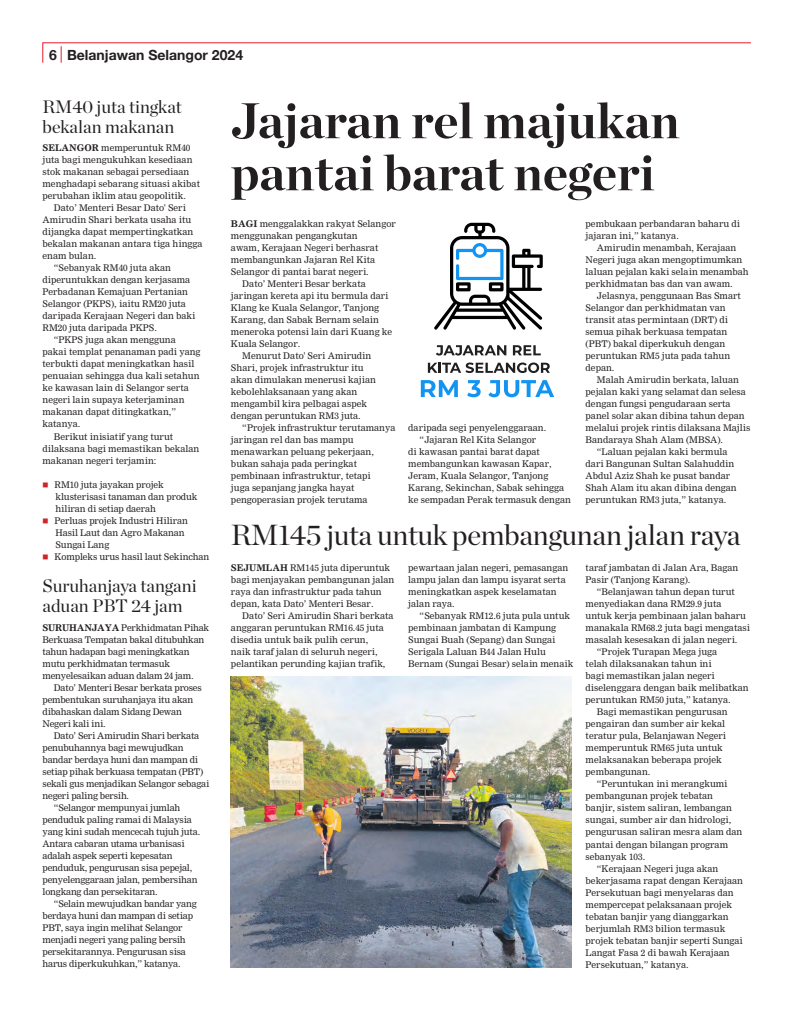
<style>
.page{position:relative;width:794px;height:1010px;background:#fff}
.page>*{position:absolute;margin:0;border:0;box-sizing:border-box;transform-origin:0 0}
.Headline_new{font:700 50px/52px "Chronicle Display";color:#231f20}
._2nd_lead_new{font:29px "Chronicle Display";letter-spacing:-.01em;color:#231f20}
.Ringkas_headline_new{font:18px/20px "Chronicle Display";color:#231f20}
.t1{font:700 14px "Helvetica Neue";color:#231f20}
.Body{font:9px/12px "Nimrod";color:#231f20}
.Body-2{font:9px/12px "Nimrod";letter-spacing:-.02em;color:#231f20}
.s1{font-weight:700}
.s2{font-family:"Liberation Serif";font-size:10px;color:#d1232a}
</style>
<div class="page">
<svg style="left:42px;top:42px;width:709px;height:21px"></svg>
<svg style="left:436px;top:345px;width:70px;height:10px"></svg>
<svg style="left:513px;top:345px;width:28px;height:10px"></svg>
<svg style="left:428px;top:362px;width:122px;height:11px"></svg>
<svg style="left:421px;top:380px;width:37px;height:17px"></svg>
<svg style="left:467px;top:380px;width:13px;height:17px"></svg>
<svg style="left:488px;top:380px;width:66px;height:17px"></svg>
<svg style="left:434px;top:223px;width:109px;height:106px"></svg>
<img style="left:231px;top:676px;width:340px;height:291px">
<p class="t1" style="left:49px;top:44px;width:196px">6 Belanjawan Selangor 2024</p>
<p class="Ringkas_headline_new" style="left:43px;top:95px;width:141px">RM40 juta tingkat bekalan makanan</p>
<p class="Body" style="left:43px;top:142px;width:159px"><span class="s1">SELANGOR</span> memperuntuk RM40 juta bagi mengukuhkan kesediaan stok makanan sebagai persediaan menghadapi sebarang situasi akibat perubahan iklim atau geopolitik.</p>
<p class="Body" style="left:43px;top:202px;width:161px;text-indent:11px">Dato’ Menteri Besar Dato' Seri<br>Amirudin Shari berkata usaha itu dijangka dapat mempertingkatkan bekalan makanan antara tiga hingga enam bulan.</p>
<p class="Body" style="left:43px;top:262px;width:154px;text-indent:11px">“Sebanyak RM40 juta akan diperuntukkan dengan kerjasama<br>Perbadanan Kemajuan Pertanian<br>Selangor (PKPS), iaitu RM20 juta daripada Kerajaan Negeri dan baki<br>RM20 juta daripada PKPS.</p>
<p class="Body" style="left:43px;top:334px;width:160px;text-indent:11px">“PKPS juga akan mengguna pakai templat penanaman padi yang terbukti dapat meningkatkan hasil penuaian sehingga dua kali setahun ke kawasan lain di Selangor serta negeri lain supaya keterjaminan makanan dapat ditingkatkan,” katanya.</p>
<p class="Body" style="left:43px;top:430px;width:158px;text-indent:11px">Berikut inisiatif yang turut dilaksana bagi memastikan bekalan makanan negeri terjamin:</p>
<p class="Body" style="left:56px;top:478px;width:144px;text-indent:-13px"><span class="s2">■</span> RM10 juta jayakan projek klusterisasi tanaman dan produk hiliran di setiap daerah</p>
<p class="Body" style="left:56px;top:514px;width:134px;text-indent:-13px"><span class="s2">■</span> Perluas projek Industri Hiliran<br>Hasil Laut dan Agro Makanan<br>Sungai Lang</p>
<p class="Body" style="left:43px;top:550px;width:168px"><span class="s2">■</span> Kompleks urus hasil laut Sekinchan</p>
<p class="Ringkas_headline_new" style="left:43px;top:574px;width:156px">Suruhanjaya tangani</p>
<p class="Ringkas_headline_new" style="left:43px;top:594px;width:141px">aduan PBT 24 jam</p>
<p class="Body-2" style="left:43px;top:621px;width:168px"><span class="s1">SURUHANJAYA</span> Perkhidmatan Pihak Berkuasa Tempatan bakal ditubuhkan tahun hadapan bagi meningkatkan mutu perkhidmatan termasuk menyelesaikan aduan dalam 24 jam.</p>
<p class="Body-2" style="left:43px;top:681px;width:161px;text-indent:11px">Dato’ Menteri Besar berkata proses pembentukan suruhanjaya itu akan dibahaskan dalam Sidang Dewan<br>Negeri kali ini.</p>
<p class="Body-2" style="left:43px;top:729px;width:168px;text-indent:11px">Dato’ Seri Amirudin Shari berkata penubuhannya bagi mewujudkan bandar berdaya huni dan mampan di setiap pihak berkuasa tempatan (PBT) sekali gus menjadikan Selangor sebagai negeri paling bersih.</p>
<p class="Body-2" style="left:43px;top:801px;width:159px;text-indent:11px">“Selangor mempunyai jumlah penduduk paling ramai di Malaysia yang kini sudah mencecah tujuh juta.<br>Antara cabaran utama urbanisasi adalah aspek seperti kepesatan penduduk, pengurusan sisa pepejal, penyelenggaraan jalan, pembersihan longkang dan persekitaran.</p>
<p class="Body-2" style="left:43px;top:897px;width:156px;text-indent:11px">“Selain mewujudkan bandar yang berdaya huni dan mampan di setiap PBT, saya ingin melihat Selangor menjadi negeri yang paling bersih persekitarannya. Pengurusan sisa harus diperkukuhkan,” katanya.</p>
<p class="Headline_new" style="left:231px;top:91px;width:450px">Jajaran rel majukan pantai barat negeri</p>
<p class="Body" style="left:231px;top:218px;width:166px"><span class="s1">BAGI</span> menggalakkan rakyat Selangor menggunakan pengangkutan<br>awam, Kerajaan Negeri berhasrat membangunkan Jajaran Rel Kita<br>Selangor di pantai barat negeri.</p>
<p class="Body" style="left:231px;top:278px;width:163px;text-indent:11px">Dato’ Menteri Besar berkata jaringan kereta api itu bermula dari<br>Klang ke Kuala Selangor, Tanjong<br>Karang, dan Sabak Bernam selain meneroka potensi lain dari Kuang ke<br>Kuala Selangor.</p>
<p class="Body" style="left:231px;top:350px;width:146px;text-indent:11px">Menurut Dato' Seri Amirudin<br>Shari, projek infrastruktur itu akan dimulakan menerusi kajian kebolehlaksanaan yang akan mengambil kira pelbagai aspek dengan peruntukan RM3 juta.</p>
<p class="Body" style="left:231px;top:422px;width:166px;text-indent:11px">“Projek infrastruktur terutamanya jaringan rel dan bas mampu menawarkan peluang pekerjaan, bukan sahaja pada peringkat pembinaan infrastruktur, tetapi<br>juga sepanjang jangka hayat pengoperasian projek terutama</p>
<p class="Body" style="left:408px;top:421px;width:139px">daripada segi penyelenggaraan.</p>
<p class="Body" style="left:408px;top:433px;width:164px;text-indent:11px">“Jajaran Rel Kita Selangor<br>di kawasan pantai barat dapat membangunkan kawasan Kapar,<br>Jeram, Kuala Selangor, Tanjong<br>Karang, Sekinchan, Sabak sehingga ke sempadan Perak termasuk dengan</p>
<p class="Body" style="left:585px;top:217px;width:156px">pembukaan perbandaran baharu di jajaran ini,” katanya.</p>
<p class="Body" style="left:585px;top:241px;width:165px;text-indent:11px">Amirudin menambah, Kerajaan<br>Negeri juga akan mengoptimumkan laluan pejalan kaki selain menambah perkhidmatan bas dan van awam.</p>
<p class="Body" style="left:585px;top:289px;width:157px;text-indent:11px">Jelasnya, penggunaan Bas Smart<br>Selangor dan perkhidmatan van transit atas permintaan (DRT) di semua pihak berkuasa tempatan (PBT) bakal diperkukuh dengan peruntukan RM5 juta pada tahun depan.</p>
<p class="Body" style="left:585px;top:373px;width:166px;text-indent:11px">Malah Amirudin berkata, laluan pejalan kaki yang selamat dan selesa dengan fungsi pengudaraan serta panel solar akan dibina tahun depan melalui projek rintis dilaksana Majlis Bandaraya Shah Alam (MBSA).</p>
<p class="Body" style="left:585px;top:445px;width:153px;text-indent:11px">“Laluan pejalan kaki bermula dari Bangunan Sultan Salahuddin<br>Abdul Aziz Shah ke pusat bandar<br>Shah Alam itu akan dibina dengan peruntukan RM3 juta,” katanya.</p>
<p class="_2nd_lead_new" style="left:231px;top:513px;width:511px">RM145 juta untuk pembangunan jalan raya</p>
<p class="Body" style="left:231px;top:562px;width:165px"><span class="s1">SEJUMLAH</span> RM145 juta diperuntuk bagi menjayakan pembangunan jalan raya dan infrastruktur pada tahun depan, kata Dato’ Menteri Besar.</p>
<p class="Body" style="left:231px;top:610px;width:164px;text-indent:11px">Dato’ Seri Amirudin Shari berkata anggaran peruntukan RM16.45 juta disedia untuk baik pulih cerun,<br>naik taraf jalan di seluruh negeri, pelantikan perunding kajian trafik,</p>
<p class="Body" style="left:408px;top:562px;width:161px">pewartaan jalan negeri, pemasangan lampu jalan dan lampu isyarat serta meningkatkan aspek keselamatan jalan raya.</p>
<p class="Body" style="left:408px;top:610px;width:166px;text-indent:11px">“Sebanyak RM12.6 juta pula untuk pembinaan jambatan di Kampung<br>Sungai Buah (Sepang) dan Sungai<br>Serigala Laluan B44 Jalan Hulu<br>Bernam (Sungai Besar) selain menaik</p>
<p class="Body" style="left:585px;top:562px;width:154px">taraf jambatan di Jalan Ara, Bagan<br>Pasir (Tanjong Karang).</p>
<p class="Body" style="left:585px;top:586px;width:166px;text-indent:11px">“Belanjawan tahun depan turut menyediakan dana RM29.9 juta untuk kerja pembinaan jalan baharu manakala RM68.2 juta bagi mengatasi masalah kesesakan di jalan negeri.</p>
<p class="Body" style="left:585px;top:646px;width:165px;text-indent:11px">“Projek Turapan Mega juga<br>telah dilaksanakan tahun ini<br>bagi memastikan jalan negeri diselenggara dengan baik melibatkan peruntukan RM50 juta,” katanya.</p>
<p class="Body" style="left:585px;top:706px;width:143px;text-indent:11px">Bagi memastikan pengurusan pengairan dan sumber air kekal teratur pula, Belanjawan Negeri memperuntuk RM65 juta untuk melaksanakan beberapa projek pembangunan.</p>
<p class="Body" style="left:585px;top:778px;width:158px;text-indent:11px">“Peruntukan ini merangkumi pembangunan projek tebatan banjir, sistem saliran, lembangan sungai, sumber air dan hidrologi, pengurusan saliran mesra alam dan pantai dengan bilangan program sebanyak 103.</p>
<p class="Body" style="left:585px;top:862px;width:159px;text-indent:11px">“Kerajaan Negeri juga akan bekerjasama rapat dengan Kerajaan<br>Persekutuan bagi menyelaras dan mempercepat pelaksanaan projek tebatan banjir yang dianggarkan berjumlah RM3 bilion termasuk projek tebatan banjir seperti Sungai<br>Langat Fasa 2 di bawah Kerajaan<br>Persekutuan,” katanya.</p>
</div>
